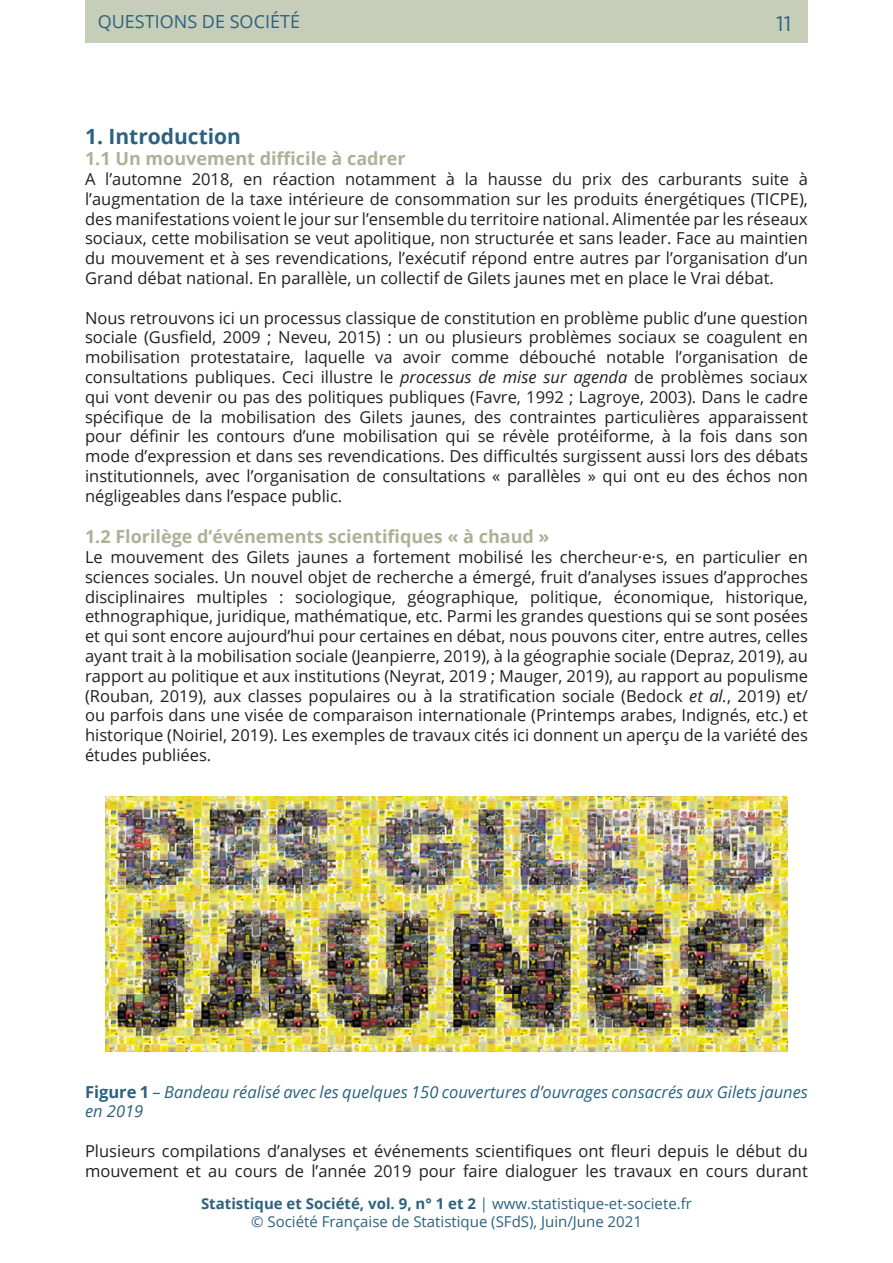
<style>
.page{position:relative;width:893px;height:1263px;background:#fff}
.page>*{position:absolute;margin:0;border:0;box-sizing:border-box;transform-origin:0 0}
.Title_14{font:700 21px "Open Sans";color:#2b627f}
.t1{font:21px "Gotham";color:#2b627f}
.Title_12{font:700 18px "Open Sans";color:#a9b395}
.Title_14_green{font:18px "Open Sans";color:#2b627f}
.Paragraph_Body{font:16.5px/19.8px "Open Sans";color:#231f20;text-align:justify}
.Paragraph_Body-2{font:italic 16.5px/19.8px "Open Sans";color:#2b627f}
.t2{font:15px/18px "Open Sans";color:#2b627f;text-align:center}
.s1{font-style:italic}
.s2{font-weight:700;font-style:normal}
.s3{font-style:normal}
.s4{font-weight:700}
</style>
<div class="page">
<div style="left:85px;top:0;width:723px;height:43px;background:#c6cdb8"></div>
<img style="left:106px;top:796px;width:681px;height:255px">
<p class="Title_14_green" style="left:98px;top:10px;width:204px">QUESTIONS DE SOCIÉTÉ</p>
<p class="t1" style="left:776px;top:11px;width:17px">11</p>
<p class="Title_14" style="left:85px;top:121px;width:158px">1. Introduction</p>
<p class="Title_12" style="left:85px;top:146px;width:322px">1.1 Un mouvement difficile à cadrer</p>
<p class="Paragraph_Body" style="left:85px;top:169px;width:724px">A l’automne 2018, en réaction notamment à la hausse du prix des carburants suite à l’augmentation de la taxe intérieure de consommation sur les produits énergétiques (TICPE), des manifestations voient le jour sur l’ensemble du territoire national. Alimentée par les réseaux sociaux, cette mobilisation se veut apolitique, non structurée et sans leader. Face au maintien du mouvement et à ses revendications, l’exécutif répond entre autres par l’organisation d’un Grand débat national. En parallèle, un collectif de Gilets jaunes met en place le Vrai débat.</p>
<p class="Paragraph_Body" style="left:85px;top:307px;width:724px">Nous retrouvons ici un processus classique de constitution en problème public d’une question sociale (Gusfield, 2009 ; Neveu, 2015) : un ou plusieurs problèmes sociaux se coagulent en mobilisation protestataire, laquelle va avoir comme débouché notable l’organisation de consultations publiques. Ceci illustre le <span class="s1">processus de mise sur agenda</span> de problèmes sociaux qui vont devenir ou pas des politiques publiques (Favre, 1992 ; Lagroye, 2003). Dans le cadre spécifique de la mobilisation des Gilets jaunes, des contraintes particulières apparaissent pour définir les contours d’une mobilisation qui se révèle protéiforme, à la fois dans son mode d’expression et dans ses revendications. Des difficultés surgissent aussi lors des débats institutionnels, avec l’organisation de consultations « parallèles » qui ont eu des échos non négligeables dans l’espace public.</p>
<p class="Title_12" style="left:85px;top:524px;width:466px">1.2 Florilège d’événements scientifiques « à chaud »</p>
<p class="Paragraph_Body" style="left:85px;top:547px;width:724px">Le mouvement des Gilets jaunes a fortement mobilisé les chercheur·e·s, en particulier en sciences sociales. Un nouvel objet de recherche a émergé, fruit d’analyses issues d’approches disciplinaires multiples : sociologique, géographique, politique, économique, historique, ethnographique, juridique, mathématique, etc. Parmi les grandes questions qui se sont posées et qui sont encore aujourd’hui pour certaines en débat, nous pouvons citer, entre autres, celles ayant trait à la mobilisation sociale (Jeanpierre, 2019), à la géographie sociale (Depraz, 2019), au rapport au politique et aux institutions (Neyrat, 2019 ; Mauger, 2019), au rapport au populisme (Rouban, 2019), aux classes populaires ou à la stratification sociale (Bedock <span class="s1">et al.</span>, 2019) et/ ou parfois dans une visée de comparaison internationale (Printemps arabes, Indignés, etc.) et historique (Noiriel, 2019). Les exemples de travaux cités ici donnent un aperçu de la variété des études publiées.</p>
<p class="Paragraph_Body-2" style="left:85px;top:1081px;width:724px"><span class="s2">Figure 1</span> <span class="s3">–</span> Bandeau réalisé avec les quelques 150 couvertures d’ouvrages consacrés aux Gilets jaunes en 2019</p>
<p class="Paragraph_Body" style="left:85px;top:1141px;width:724px">Plusieurs compilations d’analyses et événements scientifiques ont fleuri depuis le début du mouvement et au cours de l’année 2019 pour faire dialoguer les travaux en cours durant</p>
<p class="t2" style="left:201px;top:1194px;width:492px"><span class="s4">Statistique et Société, vol. 9, n° 1 et 2</span> | www.statistique-et-societe.fr © Société Française de Statistique (SFdS), Juin/June 2021</p>
</div>
